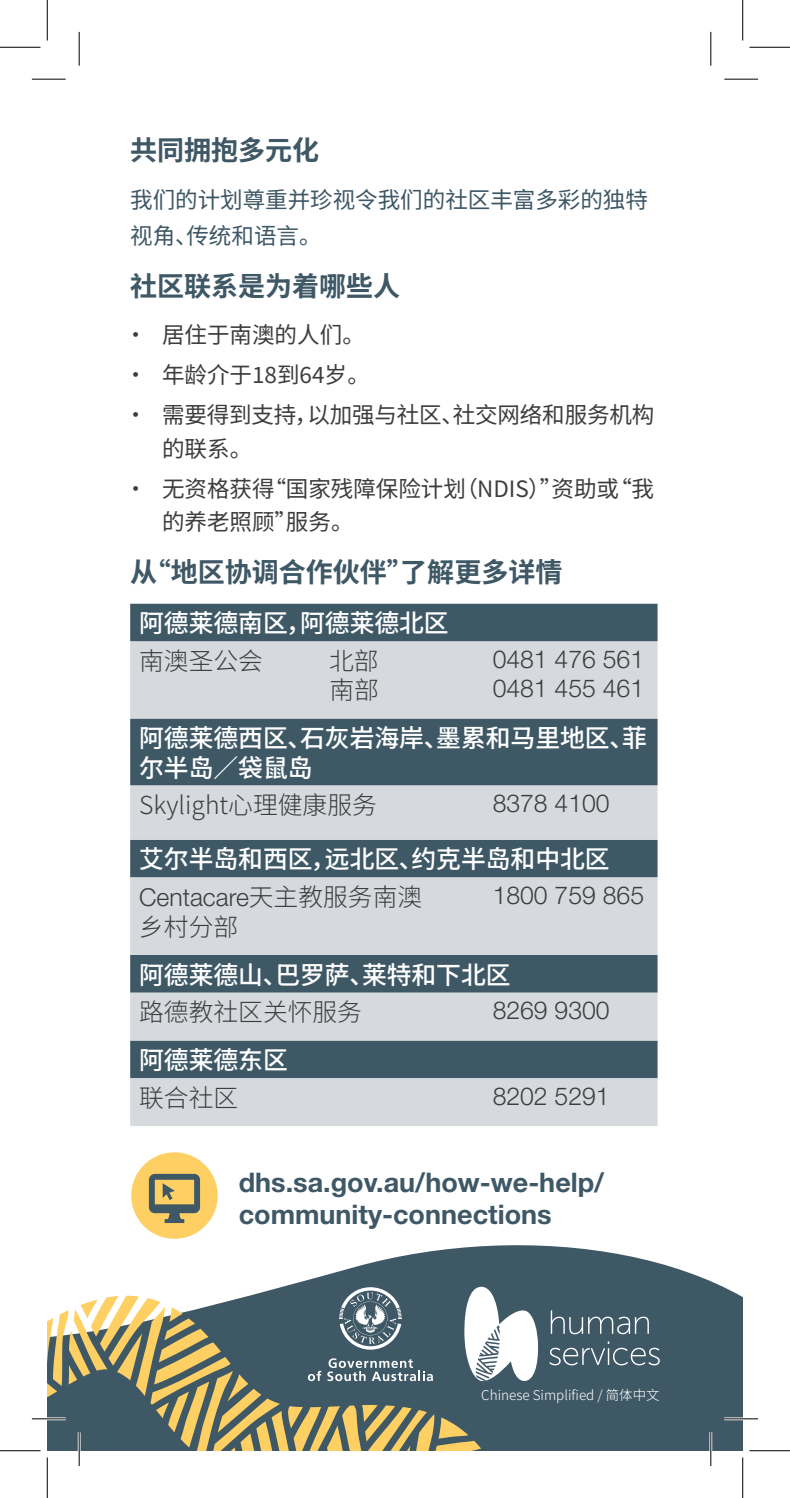
<style>
.page{position:relative;width:790px;height:1498px;background:#fff}
.page>*{position:absolute;margin:0;border:0;box-sizing:border-box;transform-origin:0 0}
.t1{font:700 27px/32.4px "Helvetica Neue LT Std";color:#3f5866}
.t2{font:700 27px "Noto Sans SC";color:#3f5866}
.Body_text{font:500 24.75px/29.2px "Noto Sans SC";color:#fff}
.Body_text-2{font:300 24.75px/29.2px "Helvetica Neue LT Std";color:#3e3e3f}
.Body_text-3{font:300 24.75px "Noto Sans SC";color:#3e3e3f}
.Bullet_list{font:22.5px/33.8px "Noto Sans SC";color:#3e3e3f}
.t3{font:22.5px/36px "Noto Sans SC";color:#3f5866}
.t4{font:300 13.5px "Noto Sans SC";color:#fff}
.s1{font-family:"Noto Sans SC"}
</style>
<div class="page">
<div style="left:130px;top:604px;width:527px;height:37px;background:#3f5866"></div>
<svg style="left:130px;top:641px;width:527px;height:485px;background:#9ea9b1"></svg>
<div style="left:131px;top:1152px;width:87px;height:87px;background:#fecf63;border-radius:50%"></div>
<svg style="left:149px;top:1174px;width:51px;height:21px"></svg>
<svg style="left:131px;top:1195px;width:611px;height:255px"></svg>
<svg style="left:47px;top:1295px;width:507px;height:155px;background:#737b6c"></svg>
<svg style="left:464px;top:1286px;width:74px;height:95px"></svg>
<svg style="left:549px;top:1341px;width:111px;height:24px;background:#5c717d"></svg>
<svg style="left:551px;top:1310px;width:98px;height:24px;background:#5c717d"></svg>
<svg style="left:308px;top:1370px;width:13px;height:11px"></svg>
<svg style="left:327px;top:1358px;width:106px;height:23px;background:#71838e"></svg>
<svg style="left:339px;top:1287px;width:63px;height:62px"></svg>
<hr style="left:32px;top:1417px;width:34px;height:3px;background:#fff">
<hr style="left:724px;top:1417px;width:34px;height:3px;background:#fff">
<hr style="left:78px;top:1432px;width:3px;height:34px;background:#fff">
<hr style="left:709px;top:1432px;width:3px;height:34px;background:#fff">
<hr style="left:32px;top:79px;width:34px;height:1px;background:#000">
<hr style="left:724px;top:79px;width:34px;height:1px;background:#000">
<hr style="left:32px;top:1418px;width:34px;height:1px;background:#000">
<hr style="left:724px;top:1418px;width:34px;height:1px;background:#000">
<hr style="left:79px;top:32px;width:1px;height:34px;background:#000">
<hr style="left:79px;top:1432px;width:1px;height:34px;background:#000">
<hr style="left:710px;top:32px;width:1px;height:34px;background:#000">
<hr style="left:710px;top:1432px;width:1px;height:34px;background:#000">
<hr style="left:0;top:47px;width:40px;height:1px;background:#000">
<hr style="left:749px;top:47px;width:41px;height:1px;background:#000">
<hr style="left:0;top:1450px;width:40px;height:1px;background:#000">
<hr style="left:749px;top:1450px;width:41px;height:1px;background:#000">
<hr style="left:47px;top:0;width:1px;height:40px;background:#000">
<hr style="left:47px;top:1457px;width:1px;height:41px;background:#000">
<hr style="left:742px;top:0;width:1px;height:40px;background:#000">
<hr style="left:742px;top:1457px;width:1px;height:41px;background:#000">
<h2 class="t2" style="left:130px;top:135px;width:191px">共同拥抱多元化</h2>
<p class="t3" style="left:130px;top:183px;width:519px">我们的计划尊重并珍视令我们的社区丰富多彩的独特视角、传统和语言。</p>
<h2 class="t2" style="left:130px;top:271px;width:272px">社区联系是为着哪些人</h2>
<p class="Bullet_list" style="left:125px;top:318px;width:242px">• 居住于南澳的人们。</p>
<p class="Bullet_list" style="left:125px;top:358px;width:247px">• 年龄介于18到64岁。</p>
<p class="Bullet_list" style="left:162px;top:398px;width:493px;text-indent:-38px">• 需要得到支持，以加强与社区、社交网络和服务机构的联系。</p>
<p class="Bullet_list" style="left:162px;top:472px;width:493px;text-indent:-38px">• 无资格获得“国家残障保险计划（NDIS）”资助或 “我的养老照顾”服务。</p>
<h2 class="t2" style="left:130px;top:557px;width:433px">从“地区协调合作伙伴”了解更多详情</h2>
<p class="Body_text" style="left:139px;top:609px;width:311px">阿德莱德南区，阿德莱德北区</p>
<p class="Body_text-3" style="left:139px;top:647px;width:125px">南澳圣公会</p>
<p class="Body_text-3" style="left:329px;top:647px;width:51px">北部</p>
<p class="Body_text-3" style="left:329px;top:676px;width:51px">南部</p>
<p class="Body_text-2" style="left:493px;top:644px;width:153px">0481 476 561<br>0481 455 461</p>
<p class="Body_text" style="left:139px;top:724px;width:509px">阿德莱德西区、石灰岩海岸、墨累和马里地区、菲尔半岛／袋鼠岛</p>
<p class="Body_text-3" style="left:139px;top:791px;width:239px">Skylight心理健康服务</p>
<p class="Body_text-2" style="left:493px;top:788px;width:118px">8378 4100</p>
<p class="Body_text" style="left:139px;top:845px;width:472px">艾尔半岛和西区，远北区、约克半岛和中北区</p>
<p class="Body_text-2" style="left:139px;top:882px;width:284px">Centacare<span class="s1">天主教服务南澳</span></p>
<p class="Body_text-3" style="left:139px;top:913px;width:101px">乡村分部</p>
<p class="Body_text-2" style="left:493px;top:880px;width:153px">1800 759 865</p>
<p class="Body_text" style="left:139px;top:960px;width:373px">阿德莱德山、巴罗萨、莱特和下北区</p>
<p class="Body_text-3" style="left:139px;top:998px;width:224px">路德教社区关怀服务</p>
<p class="Body_text-2" style="left:493px;top:995px;width:118px">8269 9300</p>
<p class="Body_text" style="left:139px;top:1046px;width:150px">阿德莱德东区</p>
<p class="Body_text-3" style="left:139px;top:1084px;width:101px">联合社区</p>
<p class="Body_text-2" style="left:493px;top:1081px;width:118px">8202 5291</p>
<p class="t1" style="left:239px;top:1165px;width:367px">dhs.sa.gov.au/how-we-help/ community-connections</p>
<h2 class="t4" style="left:481px;top:1387px;width:180px">Chinese Simplified / 简体中文</h2>
</div>
